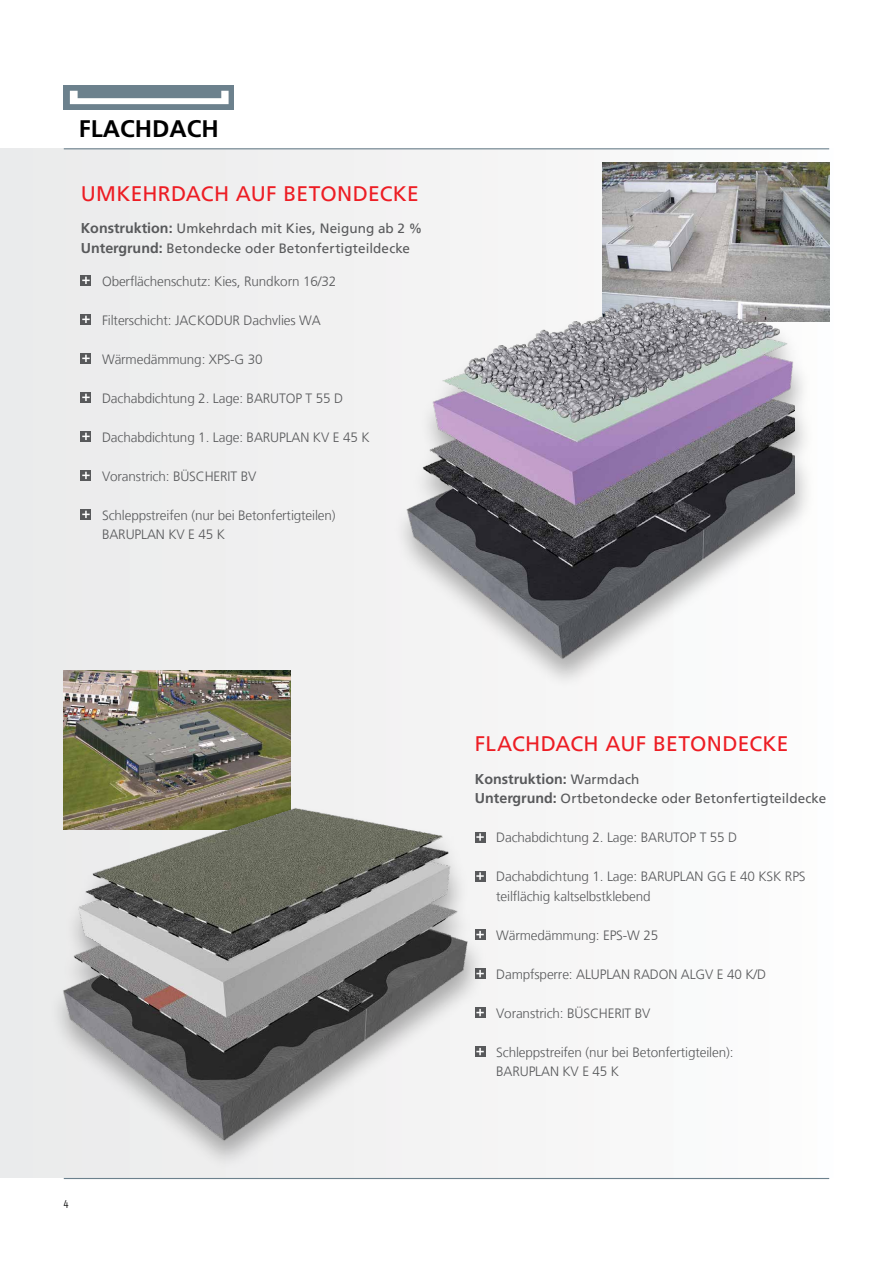
<style>
.page{position:relative;width:893px;height:1263px;background:#fff}
.page>*{position:absolute;margin:0;border:0;box-sizing:border-box;transform-origin:0 0}
.t1{font:700 24px "Frutiger LT Com";color:#000}
.t2{font:21px "Frutiger LT";letter-spacing:.015em;color:#ed1d24}
.t3{font:14.25px "Frutiger LT 65 Bd";color:#58595b}
.t4{font:300 13.5px/19.5px "Frutiger LT";letter-spacing:-.01em;color:#58595b}
.t5{font:13.5px/19.5px "Frutiger LT";letter-spacing:.005em;color:#58595b}
.t6{font:11.25px "Akrobat";color:#000}
.s1{font-family:"Frutiger LT 65 Bd";font-size:14.25px}
.s2{font-family:"Frutiger LT";font-size:13.5px}
</style>
<div class="page">
<img style="left:0;top:149px;width:830px;height:1029px">
<svg style="left:81px;top:275px;width:10px;height:10px"></svg>
<svg style="left:82px;top:277px;width:8px;height:7px"></svg>
<svg style="left:81px;top:314px;width:10px;height:10px"></svg>
<svg style="left:82px;top:316px;width:8px;height:7px"></svg>
<svg style="left:81px;top:353px;width:10px;height:10px"></svg>
<svg style="left:82px;top:355px;width:8px;height:7px"></svg>
<svg style="left:81px;top:392px;width:10px;height:10px"></svg>
<svg style="left:82px;top:394px;width:8px;height:7px"></svg>
<svg style="left:81px;top:431px;width:10px;height:10px"></svg>
<svg style="left:82px;top:433px;width:8px;height:7px"></svg>
<svg style="left:81px;top:470px;width:10px;height:10px"></svg>
<svg style="left:82px;top:472px;width:8px;height:7px"></svg>
<svg style="left:81px;top:509px;width:10px;height:10px"></svg>
<svg style="left:82px;top:511px;width:8px;height:7px"></svg>
<hr style="left:64px;top:148px;width:765px;height:1px;background:#6c818d">
<hr style="left:64px;top:1178px;width:765px;height:1px;background:#6c818d">
<div style="left:64px;top:85px;width:170px;height:25px;background:#6c818d"></div>
<svg style="left:70px;top:91px;width:159px;height:13px"></svg>
<img style="left:602px;top:163px;width:227px;height:159px">
<div style="left:392px;top:299px;width:423px;height:391px;background:#000;opacity:.3"></div>
<img style="left:396px;top:293px;width:398px;height:371px">
<img style="left:63px;top:670px;width:227px;height:134px">
<div style="left:48px;top:805px;width:439px;height:366px;background:#eee"></div>
<img style="left:58px;top:804px;width:413px;height:342px">
<h1 class="t1" style="left:79px;top:114px;width:141px">FLACHDACH</h1>
<h2 class="t2" style="left:81px;top:181px;width:340px">UMKEHRDACH AUF BETONDECKE</h2>
<p class="t5" style="left:81px;top:219px;width:343px"><span class="s1">Konstruktion:</span> Umkehrdach mit Kies, Neigung ab 2 %<br><span class="s1">Untergrund:</span> Betondecke oder Betonfertigteildecke</p>
<p class="t4" style="left:102px;top:271px;width:236px">Oberflächenschutz: Kies, Rundkorn 16/32</p>
<p class="t4" style="left:102px;top:310px;width:220px">Filterschicht: JACKODUR Dachvlies WA</p>
<p class="t4" style="left:102px;top:349px;width:162px">Wärmedämmung: XPS-G 30</p>
<p class="t4" style="left:102px;top:388px;width:243px">Dachabdichtung 2. Lage: BARUTOP T 55 D</p>
<p class="t4" style="left:102px;top:427px;width:269px">Dachabdichtung 1. Lage: BARUPLAN KV E 45 K</p>
<p class="t4" style="left:102px;top:466px;width:156px">Voranstrich: BÜSCHERIT BV</p>
<p class="t4" style="left:102px;top:505px;width:235px">Schleppstreifen (nur bei Betonfertigteilen)<br>BARUPLAN KV E 45 K</p>
<p class="t6" style="left:64px;top:1198px;width:6px">4</p>
<h2 class="t2" style="left:475px;top:732px;width:315px">FLACHDACH AUF BETONDECKE</h2>
<p class="t3" style="left:475px;top:770px;width:166px">Konstruktion: <span class="s2">Warmdach</span></p>
<p class="t5" style="left:475px;top:789px;width:353px"><span class="s1">Untergrund:</span> Ortbetondecke oder Betonfertigteildecke</p>
<p class="t4" style="left:496px;top:828px;width:243px">Dachabdichtung 2. Lage: BARUTOP T 55 D</p>
<p class="t4" style="left:496px;top:867px;width:311px">Dachabdichtung 1. Lage: BARUPLAN GG E 40 KSK RPS teilflächig kaltselbstklebend</p>
<p class="t4" style="left:496px;top:925px;width:164px">Wärmedämmung: EPS-W 25</p>
<p class="t4" style="left:496px;top:964px;width:272px">Dampfsperre: ALUPLAN RADON ALGV E 40 K/D</p>
<p class="t4" style="left:496px;top:1003px;width:156px">Voranstrich: BÜSCHERIT BV</p>
<p class="t4" style="left:496px;top:1042px;width:239px">Schleppstreifen (nur bei Betonfertigteilen):<br>BARUPLAN KV E 45 K</p>
</div>
